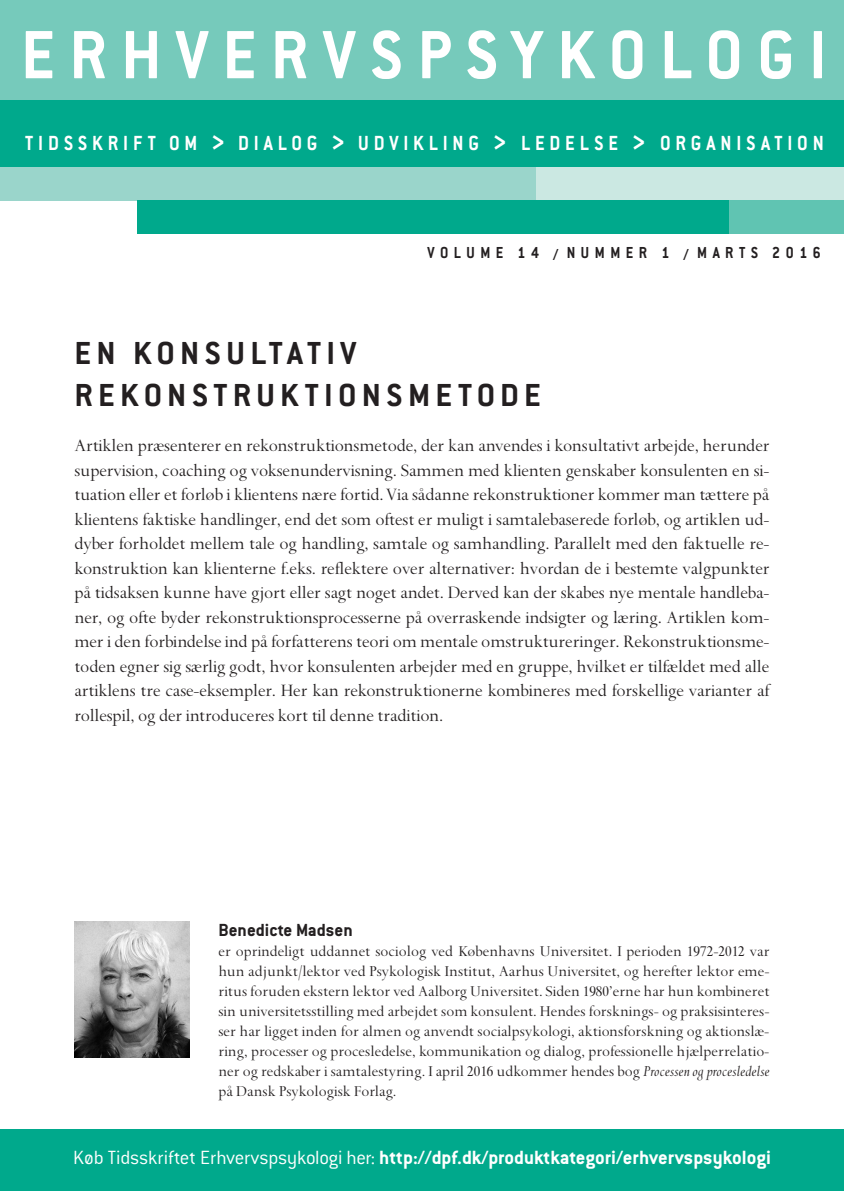
<style>
.page{position:relative;width:844px;height:1191px;background:#fff}
.page>*{position:absolute;margin:0;border:0;box-sizing:border-box;transform-origin:0 0}
.t1{font:700 74.9px "Conduit ITC";letter-spacing:.2em;color:#fff;scale:.95 1}
.t2{font:700 35px/42px "Conduit ITC";letter-spacing:.15em;color:#231f20}
.t3{font:700 22.4px "Conduit ITC";letter-spacing:.24em;color:#fff;scale:.9 1}
.t4{font:700 21px "Conduit ITC";color:#fff}
.t5{font:19.25px/24.5px "Spectrum";letter-spacing:-.01em;color:#231f20;text-align:justify}
.t6{font:700 19.25px "Conduit ITC";color:#231f20}
.t7{font:700 17.5px "Conduit ITC";letter-spacing:.35em;color:#231f20;scale:.9 1}
.t8{font:16.62px/19.9px "Spectrum";color:#231f20;text-align:justify}
.s1{font-size:31.15px}
.s2{font-style:italic}
.s3{font-weight:300}
</style>
<div class="page">
<div style="left:0;top:1129px;width:843px;height:62px;background:#00a98c"></div>
<div style="left:0;top:0;width:843px;height:125px;background:#76cabb"></div>
<div style="left:0;top:167px;width:654px;height:33px;background:#9ad5cb"></div>
<div style="left:0;top:100px;width:843px;height:67px;background:#00a98c"></div>
<div style="left:536px;top:167px;width:307px;height:33px;background:#cbe8e2"></div>
<div style="left:616px;top:200px;width:227px;height:34px;background:#60c4b2"></div>
<div style="left:137px;top:200px;width:592px;height:34px;background:#00a98c"></div>
<img style="left:74px;top:921px;width:115px;height:136px">
<h1 class="t1" style="left:21px;top:10px;width:849px">ERHVERVSPSYKOLOGI</h1>
<p class="t3" style="left:25px;top:129px;width:888px">TIDSSKRIFT OM <span class="s1">&gt;</span> DIALOG <span class="s1">&gt;</span> UDVIKLING <span class="s1">&gt;</span> LEDELSE <span class="s1">&gt;</span> ORGANISATION</p>
<p class="t7" style="left:427px;top:242px;width:438px">VOLUME 14 / NUMMER 1 / MARTS 2016</p>
<h2 class="t2" style="left:74px;top:331px;width:468px">EN KONSULTATIV<br>REKONSTRUKTIONSMETODE</h2>
<p class="t5" style="left:74px;top:434px;width:696px">Artiklen præsenterer en rekonstruktionsmetode, der kan anvendes i konsultativt arbejde, herunder supervision, coaching og voksenundervisning. Sammen med klienten genskaber konsulenten en si&shy;tuation eller et forløb i klientens nære fortid. Via sådanne rekonstruktioner kommer man tættere på klientens faktiske handlinger, end det som oftest er muligt i samtalebaserede forløb, og artiklen ud&shy;dyber forholdet mellem tale og handling, samtale og samhandling. Parallelt med den faktuelle re&shy;konstruktion kan klienterne f.eks. reflektere over alternativer: hvordan de i bestemte valgpunkter på tidsaksen kunne have gjort eller sagt noget andet. Derved kan der skabes nye mentale handleba&shy;ner, og ofte byder rekonstruktionsprocesserne på overraskende indsigter og læring. Artiklen kom&shy;mer i den forbindelse ind på forfatterens teori om mentale omstruktureringer. Rekonstruktionsme&shy;toden egner sig særlig godt, hvor konsulenten arbejder med en gruppe, hvilket er tilfældet med alle artiklens tre case-eksempler. Her kan rekonstruktionerne kombineres med forskellige varianter af rollespil, og der introduceres kort til denne tradition.</p>
<p class="t6" style="left:218px;top:918px;width:136px">Benedicte Madsen</p>
<p class="t8" style="left:218px;top:942px;width:552px">er oprindeligt uddannet sociolog ved Københavns Universitet. I perioden 1972-2012 var hun adjunkt/lektor ved Psykologisk Institut, Aarhus Universitet, og herefter lektor eme&shy;ritus foruden ekstern lektor ved Aalborg Universitet. Siden 1980’erne har hun kombineret sin universitetsstilling med arbejdet som konsulent. Hendes forsknings- og praksisinteres&shy;ser har ligget inden for almen og anvendt socialpsykologi, aktionsforskning og aktionslæ&shy;ring, processer og procesledelse, kommunikation og dialog, professionelle hjælperrelatio&shy;ner og redskaber i samtalestyring. I april 2016 udkommer hendes bog <span class="s2">Processen og procesledelse </span>på Dansk Psykologisk Forlag.</p>
<p class="t4" style="left:73px;top:1144px;width:699px"><span class="s3">Køb Tidsskriftet Erhvervspsykologi her:</span> http://dpf.dk/produktkategori/erhvervspsykologi</p>
</div>
